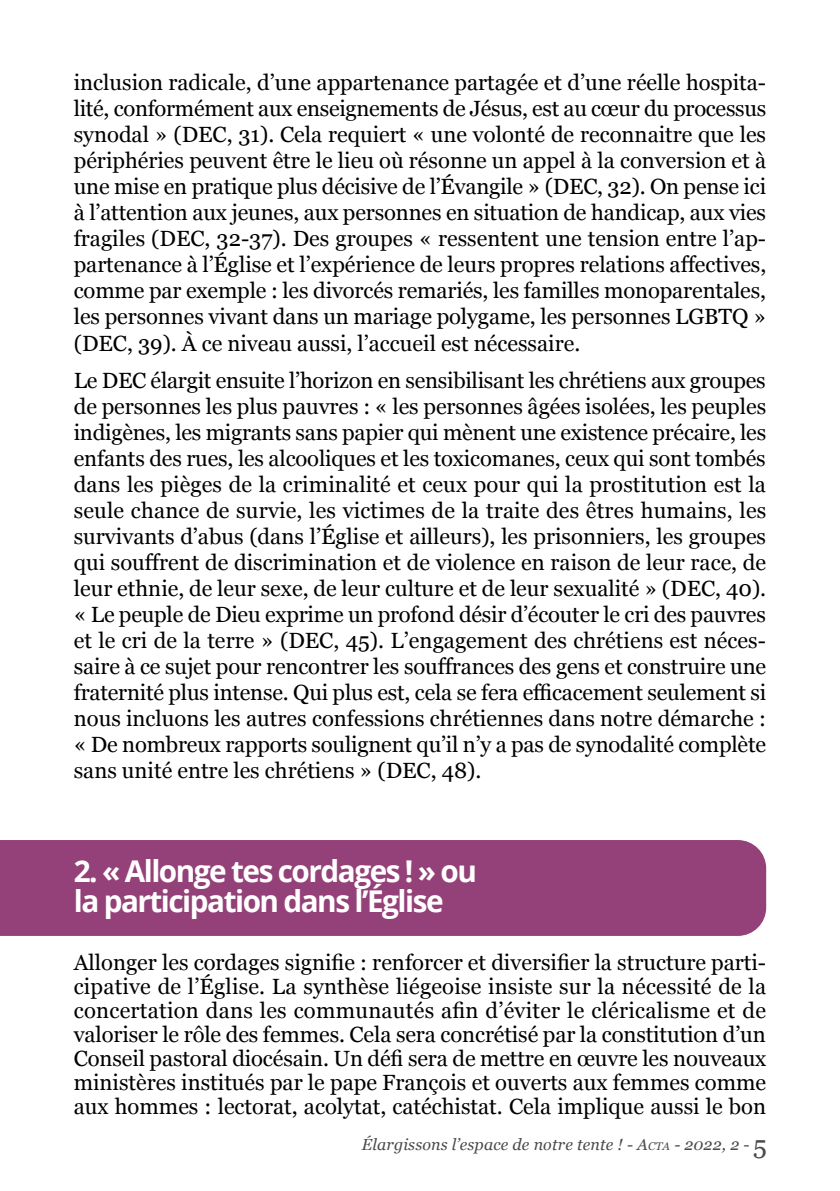
<style>
.page{position:relative;width:840px;height:1191px;background:#fff}
.page>*{position:absolute;margin:0;border:0;box-sizing:border-box;transform-origin:0 0}
.t1{font:700 30px/30px "Open Sans";letter-spacing:-.05em;color:#fff}
.t2{font:22px/26px "Georgia";color:#000;text-align:justify}
.t3{font:italic 16px "Georgia";letter-spacing:.01em;color:#4a4a49}
.s1{font-style:inherit}
.s2{font-size:11.2px}
.s3{font-style:normal;font-size:26px}
</style>
<div class="page">
<div style="left:0;top:840px;width:765px;height:96px;background:#954179"></div>
<p class="t2" style="left:74px;top:69px;width:693px;text-align:left">inclusion radicale, d’une appartenance partagée et d’une réelle hospita&shy;lité, conformément aux enseignements de Jésus, est au cœur du processus synodal » (DEC, 31). Cela requiert « une volonté de reconnaitre que les périphéries peuvent être le lieu où résonne un appel à la conversion et à une mise en pratique plus décisive de l’Évangile » (DEC, 32). On pense ici à l’attention aux jeunes, aux personnes en situation de handicap, aux vies fragiles (DEC, 32-37). Des groupes « ressentent une tension entre l’ap&shy;partenance à l’Église et l’expérience de leurs propres relations affectives, comme par exemple : les divorcés remariés, les familles monoparentales, les personnes vivant dans un mariage polygame, les personnes LGBTQ » (DEC, 39). À ce niveau aussi, l’accueil est nécessaire.</p>
<p class="t2" style="left:74px;top:366px;width:693px">Le DEC élargit ensuite l’horizon en sensibilisant les chrétiens aux groupes de personnes les plus pauvres : « les personnes âgées isolées, les peuples indigènes, les migrants sans papier qui mènent une existence précaire, les enfants des rues, les alcooliques et les toxicomanes, ceux qui sont tombés dans les pièges de la criminalité et ceux pour qui la prostitution est la seule chance de survie, les victimes de la traite des êtres humains, les survivants d’abus (dans l’Église et ailleurs), les prisonniers, les groupes qui souffrent de discrimination et de violence en raison de leur race, de leur ethnie, de leur sexe, de leur culture et de leur sexualité » (DEC, 40). « Le peuple de Dieu exprime un profond désir d’écouter le cri des pauvres et le cri de la terre » (DEC, 45). L’engagement des chrétiens est néces&shy;saire à ce sujet pour rencontrer les souffrances des gens et construire une fraternité plus intense. Qui plus est, cela se fera efficacement seulement si nous incluons les autres confessions chrétiennes dans notre démarche : « De nombreux rapports soulignent qu’il n’y a pas de synodalité complète sans unité entre les chrétiens » (DEC, 48).</p>
<h1 class="t1" style="left:74px;top:855px;width:404px">2. « Allonge tes cordages ! » ou la participation dans l’Église</h1>
<p class="t2" style="left:74px;top:949px;width:693px;line-height:24px">Allonger les cordages signifie : renforcer et diversifier la structure parti&shy;cipative de l’Église. La synthèse liégeoise insiste sur la nécessité de la concertation dans les communautés afin d’éviter le cléricalisme et de valoriser le rôle des femmes. Cela sera concrétisé par la constitution d’un Conseil pastoral diocésain. Un défi sera de mettre en œuvre les nouveaux ministères institués par le pape François et ouverts aux femmes comme aux hommes : lectorat, acolytat, catéchistat. Cela implique aussi le bon</p>
<p class="t3" style="left:361px;top:1132px;width:406px">Élargissons l’espace de notre tente ! - <span class="s1">A</span><span class="s2">cta</span> - 2022, 2 - <span class="s3">5</span></p>
</div>
